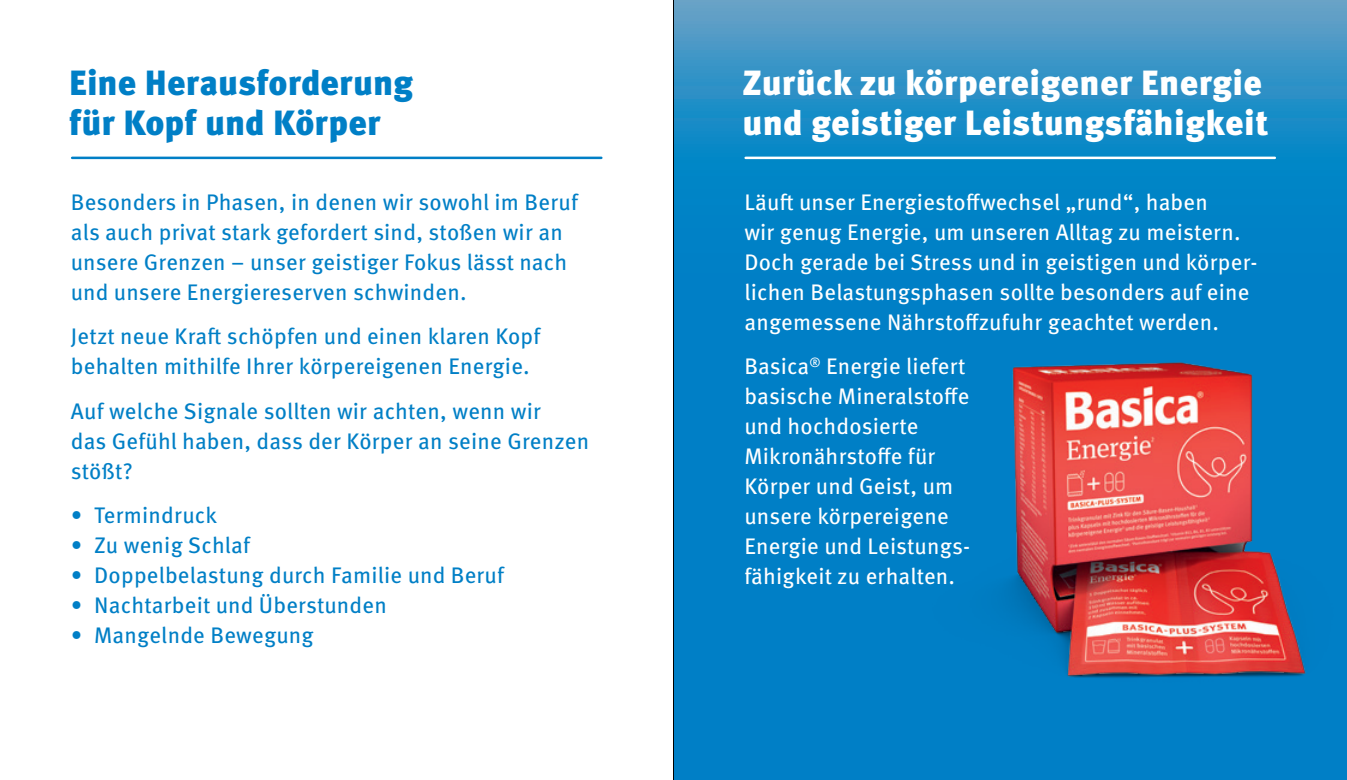
<style>
.page{position:relative;width:1347px;height:780px;background:#fff}
.page>*{position:absolute;margin:0;border:0;box-sizing:border-box;transform-origin:0 0}
.t1{font:900 35px/40px "Meta Pro";letter-spacing:.01em;color:#fff}
.t2{font:900 35px/40px "Meta Pro";color:#007fc6}
.t3{font:22.5px/30px "Meta Pro";letter-spacing:.01em;color:#007fc6}
.t4{font:22.5px/30px "Meta Pro";letter-spacing:.01em;color:#fff}
</style>
<div class="page">
<svg style="left:674px;top:0;width:672px;height:780px;background:#1186c6"></svg>
<img style="left:875px;top:297px;width:471px;height:442px">
<hr style="left:745px;top:157px;width:529px;height:2px;background:#fff">
<hr style="left:72px;top:157px;width:529px;height:2px;background:#007fc6">
<hr style="left:673px;top:0;width:1px;height:780px;background:#000">
<h1 class="t2" style="left:69px;top:61px;width:345px">Eine Herausforderung für Kopf und Körper</h1>
<p class="t3" style="left:71px;top:186px;width:509px">Besonders in Phasen, in denen wir sowohl im Beruf als auch privat stark gefordert sind, stoßen wir an unsere Grenzen – unser geistiger Fokus lässt nach und unsere Energiereserven schwinden.</p>
<p class="t3" style="left:71px;top:320px;width:471px">Jetzt neue Kraft schöpfen und einen klaren Kopf behalten mithilfe Ihrer körpereigenen Energie.</p>
<p class="t3" style="left:71px;top:394px;width:520px">Auf welche Signale sollten wir achten, wenn wir<br>das Gefühl haben, dass der Körper an seine Grenzen stößt?</p>
<p class="t3" style="left:71px;top:498px;width:148px">• Termindruck</p>
<p class="t3" style="left:71px;top:528px;width:181px">• Zu wenig Schlaf</p>
<p class="t3" style="left:71px;top:558px;width:435px">• Doppelbelastung durch Familie und Beruf</p>
<p class="t3" style="left:71px;top:588px;width:317px">• Nachtarbeit und Überstunden</p>
<p class="t3" style="left:71px;top:618px;width:244px">• Mangelnde Bewegung</p>
<h1 class="t1" style="left:742px;top:61px;width:527px">Zurück zu körpereigener Energie und geistiger Leistungsfähigkeit</h1>
<p class="t4" style="left:744px;top:186px;width:515px">Läuft unser Energiestoffwechsel „rund“, haben<br>wir genug Energie, um unseren Alltag zu meistern.<br>Doch gerade bei Stress und in geistigen und körper&shy;lichen Belastungsphasen sollte besonders auf eine angemessene Nährstoffzufuhr geachtet werden.</p>
<p class="t4" style="left:744px;top:350px;width:227px">Basica<sup>®</sup> Energie liefert basische Mineralstoffe und hochdosierte<br>Mikronährstoffe für<br>Körper und Geist, um unsere körpereigene<br>Energie und Leistungs&shy;fähigkeit zu erhalten.</p>
</div>
